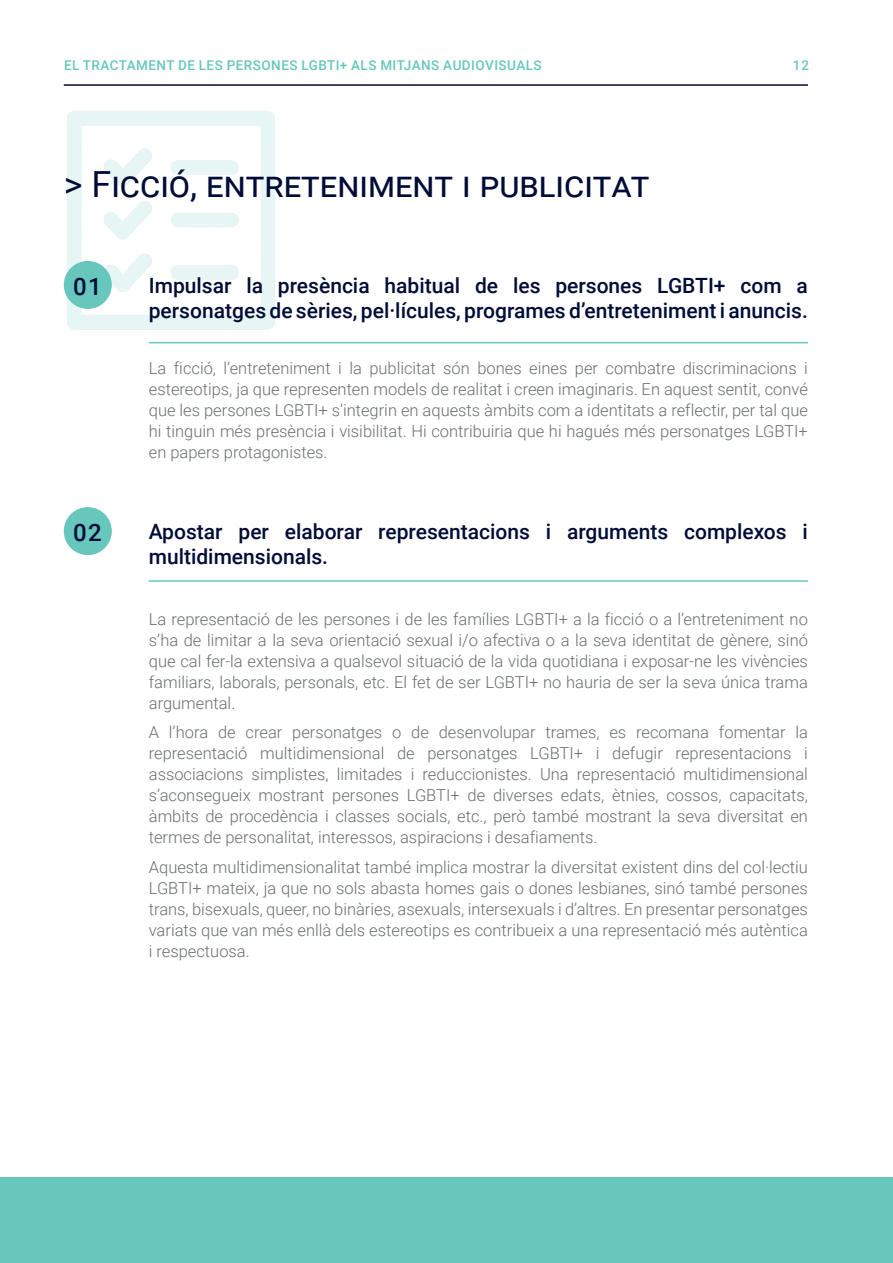
<style>
.page{position:relative;width:893px;height:1263px;background:#fff}
.page>*{position:absolute;margin:0;border:0;box-sizing:border-box;transform-origin:0 0}
.t1{font:36px "Roboto";color:#000c37}
.t2{font:500 24px "Roboto";color:#000c37}
.t3{font:500 21px/25.2px "Roboto";color:#000c37}
.t4{font:300 16.5px/21px "Roboto";color:#6a6e6f;text-align:justify}
.t5{font:500 13.5px "Roboto";letter-spacing:.035em;color:#67c7bd}
</style>
<div class="page">
<div style="left:0;top:1178px;width:893px;height:85px;background:#67c7bd"></div>
<hr style="left:64px;top:84px;width:744px;height:2px;background:#000c37">
<img style="left:63px;top:111px;width:212px;height:219px">
<div style="left:64px;top:507px;width:48px;height:48px;background:#67c7bd;border-radius:50%"></div>
<hr style="left:149px;top:580px;width:659px;height:2px;background:#67c7bd">
<div style="left:64px;top:261px;width:48px;height:48px;background:#67c7bd;border-radius:50%"></div>
<hr style="left:149px;top:342px;width:659px;height:1px;background:#67c7bd">
<p class="t5" style="left:64px;top:55px;width:479px">EL TRACTAMENT DE LES PERSONES LGBTI+ ALS MITJANS AUDIOVISUALS</p>
<p class="t5" style="left:793px;top:55px;width:18px">12</p>
<h1 class="t1" style="left:64px;top:159px;width:587px">&gt; Ficció, entreteniment i publicitat</h1>
<h2 class="t2" style="left:73px;top:270px;width:30px">01</h2>
<p class="t3" style="left:149px;top:272px;width:661px">Impulsar la presència habitual de les persones LGBTI+ com a personatges de sèries, pel·lícules, programes d’entreteniment i anuncis.</p>
<p class="t4" style="left:149px;top:357px;width:661px">La ficció, l’entreteniment i la publicitat són bones eines per combatre discriminacions i estereotips, ja que representen models de realitat i creen imaginaris. En aquest sentit, convé que les persones LGBTI+ s’integrin en aquests àmbits com a identitats a reflectir, per tal que hi tinguin més presència i visibilitat. Hi contribuiria que hi hagués més personatges LGBTI+ en papers protagonistes.</p>
<h2 class="t2" style="left:73px;top:516px;width:30px">02</h2>
<p class="t3" style="left:149px;top:518px;width:661px">Apostar per elaborar representacions i arguments complexos i multidimensionals.</p>
<p class="t4" style="left:149px;top:608px;width:661px">La representació de les persones i de les famílies LGBTI+ a la ficció o a l’entreteniment no s’ha de limitar a la seva orientació sexual i/o afectiva o a la seva identitat de gènere, sinó que cal fer-la extensiva a qualsevol situació de la vida quotidiana i exposar-ne les vivències familiars, laborals, personals, etc. El fet de ser LGBTI+ no hauria de ser la seva única trama argumental.</p>
<p class="t4" style="left:149px;top:721px;width:661px">A l’hora de crear personatges o de desenvolupar trames, es recomana fomentar la representació multidimensional de personatges LGBTI+ i defugir representacions i associacions simplistes, limitades i reduccionistes. Una representació multidimensional s’aconsegueix mostrant persones LGBTI+ de diverses edats, ètnies, cossos, capacitats, àmbits de procedència i classes socials, etc., però també mostrant la seva diversitat en termes de personalitat, interessos, aspiracions i desafiaments.</p>
<p class="t4" style="left:149px;top:856px;width:661px">Aquesta multidimensionalitat també implica mostrar la diversitat existent dins del col·lectiu LGBTI+ mateix, ja que no sols abasta homes gais o dones lesbianes, sinó també persones trans, bisexuals, queer, no binàries, asexuals, intersexuals i d’altres. En presentar personatges variats que van més enllà dels estereotips es contribueix a una representació més autèntica i respectuosa.</p>
</div>
